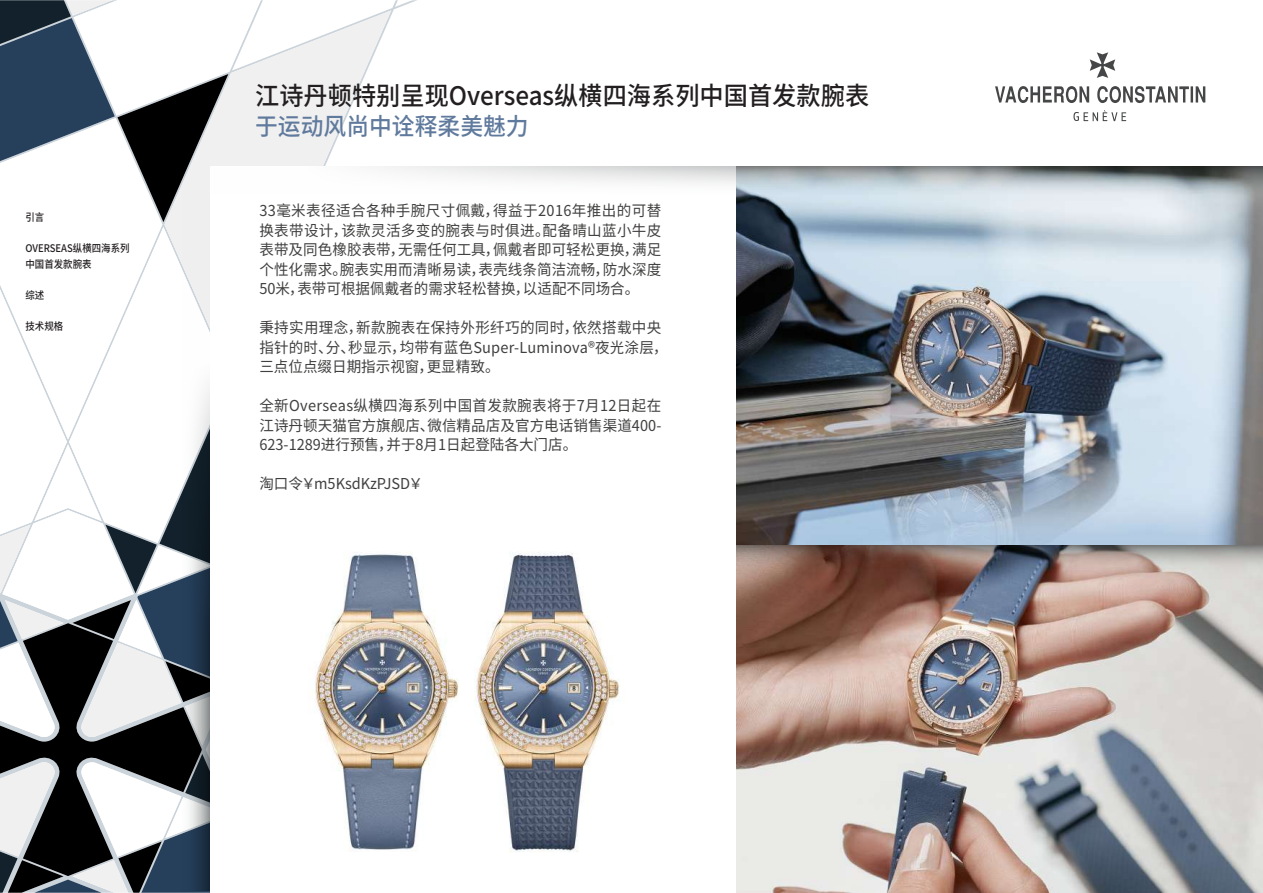
<style>
.page{position:relative;width:1263px;height:893px;background:#fff}
.page>*{position:absolute;margin:0;border:0;box-sizing:border-box;transform-origin:0 0}
.t1{font:500 25.5px "Source Han Sans CN";color:#231f20;scale:.95 1}
.t2{font:500 24px "Source Han Sans CN";color:#607a9d;scale:.95 1}
.t3{font:15px/19.5px "Source Han Sans CN";letter-spacing:.005em;color:#41403f;text-align:justify}
.t4{font:500 10.5px/15.6px "Source Han Sans CN";color:#231f20;scale:.9 1}
</style>
<div class="page">
<svg style="left:261px;top:10px;width:130px;height:156px;fill:#f0f0f0"></svg>
<svg style="left:0;top:745px;width:163px;height:9px"></svg>
<svg style="left:0;top:754px;width:210px;height:139px"></svg>
<svg style="left:0;top:289px;width:163px;height:456px"></svg>
<svg style="left:0;top:0;width:261px;height:222px"></svg>
<svg style="left:995px;top:52px;width:210px;height:69px"></svg>
<svg style="left:163px;top:190px;width:47px;height:701px"></svg>
<div style="left:210px;top:166px;width:1052px;height:727px;background:#fff"></div>
<svg style="left:378px;top:166px;width:358px;height:18px"></svg>
<img style="left:736px;top:592px;width:527px;height:301px">
<img style="left:736px;top:545px;width:527px;height:47px">
<div style="left:736px;top:166px;width:527px;height:379px;background:#231f20;opacity:.38"></div>
<svg style="left:736px;top:166px;width:527px;height:48px;background:#b2bbc1"></svg>
<img style="left:311px;top:552px;width:148px;height:300px">
<img style="left:474px;top:552px;width:146px;height:300px">
<p class="t4" style="left:26px;top:210px;width:22px">引言</p>
<p class="t4" style="left:26px;top:241px;width:117px">OVERSEAS纵横四海系列中国首发款腕表</p>
<p class="t4" style="left:26px;top:288px;width:22px">综述</p>
<p class="t4" style="left:26px;top:319px;width:44px">技术规格</p>
<h1 class="t1" style="left:255px;top:82px;width:648px">江诗丹顿特别呈现Overseas纵横四海系列中国首发款腕表</h1>
<h2 class="t2" style="left:255px;top:113px;width:290px">于运动风尚中诠释柔美魅力</h2>
<p class="t3" style="left:259px;top:201px;width:403px">33毫米表径适合各种手腕尺寸佩戴，得益于2016年推出的可替换表带设计，该款灵活多变的腕表与时俱进。配备晴山蓝小牛皮表带及同色橡胶表带，无需任何工具，佩戴者即可轻松更换，满足个性化需求。腕表实用而清晰易读，表壳线条简洁流畅，防水深度50米，表带可根据佩戴者的需求轻松替换，以适配不同场合。</p>
<p class="t3" style="left:259px;top:318px;width:410px;text-align:left">秉持实用理念，新款腕表在保持外形纤巧的同时，依然搭载中央指针的时、分、秒显示，均带有蓝色Super-Luminova®夜光涂层，三点位点缀日期指示视窗，更显精致。</p>
<p class="t3" style="left:259px;top:396px;width:403px">全新Overseas纵横四海系列中国首发款腕表将于7月12日起在江诗丹顿天猫官方旗舰店、微信精品店及官方电话销售渠道400- 623-1289进行预售，并于8月1日起登陆各大门店。</p>
<p class="t3" style="left:259px;top:474px;width:165px">淘口令￥m5KsdKzPJSD￥</p>
</div>
